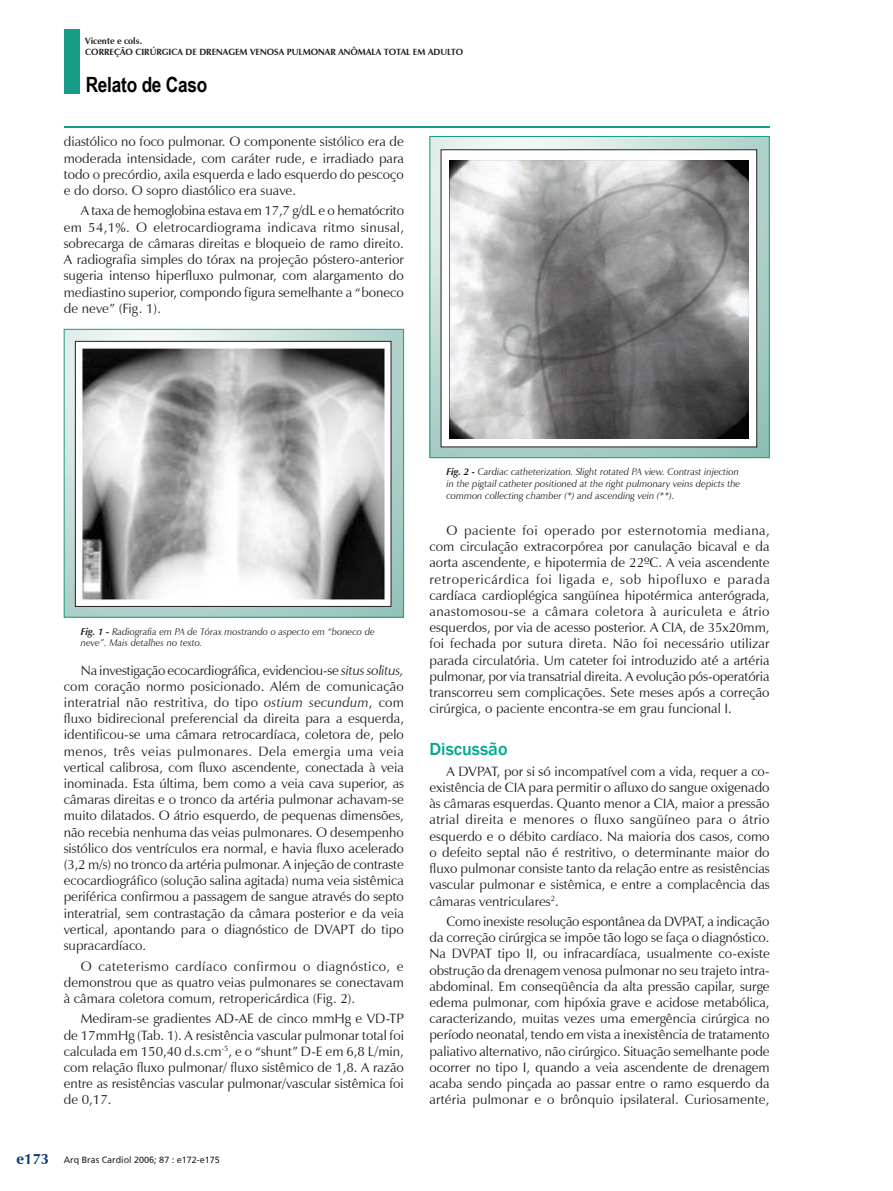
<style>
.page{position:relative;width:893px;height:1191px;background:#fff}
.page>*{position:absolute;margin:0;border:0;box-sizing:border-box;transform-origin:0 0}
.t1{font:700 21px "Arial Narrow";letter-spacing:-.01em;color:#000}
.Títulos__textos{font:500 18px "Franklin Gothic";color:#00a78e}
.t2{font:700 15px "Zapf Humanist 601 BT";color:#013775}
.Texto{font:13.5px/16.2px "Zapf Humanist 601 BT";color:#231f20;text-align:justify}
._04_FIGURA_ref{font:italic 9.75px/11.7px "Zapf Humanist 601 BT";color:#231f20}
.t3{font:700 9px "Zapf Humanist 601 BT";color:#231f20}
.t4{font:9px "Frutiger";color:#231f20}
.s1{font-weight:700}
.s2{font-style:italic}
</style>
<div class="page">
<hr style="left:64px;top:126px;width:706px;height:2px;background:#189c88">
<div style="left:64px;top:29px;width:16px;height:65px;background:#189c88"></div>
<svg style="left:431px;top:138px;width:337px;height:318px;background:#b4cec8"></svg>
<div style="left:429px;top:136px;width:341px;height:322px;border:1px solid #189c88"></div>
<div style="left:441px;top:150px;width:316px;height:297px;background:#fff"></div>
<img style="left:450px;top:160px;width:298px;height:278px">
<svg style="left:66px;top:331px;width:336px;height:284px;background:#b9d3cd"></svg>
<div style="left:64px;top:329px;width:340px;height:288px;border:1px solid #189c88"></div>
<div style="left:75px;top:341px;width:316px;height:265px;background:#fff"></div>
<div style="left:75px;top:341px;width:316px;height:265px;border:1px solid #231f20"></div>
<img style="left:81px;top:348px;width:304px;height:252px">
<p class="t3" style="left:85px;top:36px;width:58px">VICENTE E COLS.</p>
<p class="t3" style="left:85px;top:47px;width:151px">CO RREÇÃO CIRÚRG ICA DE DRENAGEM</p>
<p class="t3" style="left:250px;top:47px;width:212px">VE NOSA PULMO NAR ANÔMALA TOTAL EM ADULTO</p>
<h1 class="t1" style="left:86px;top:68px;width:123px">Relato de Caso</h1>
<p class="Texto" style="left:64px;top:134px;width:342px">diastólico no foco pulmonar. O componente sistólico era de moderada intensidade, com caráter rude, e irradiado para todo o precórdio, axila esquerda e lado esquerdo do pescoço e do dorso. O sopro diastólico era suave.</p>
<p class="Texto" style="left:64px;top:203px;width:342px;text-indent:17px">A taxa de hemoglobina estava em 17,7 g/dL e o hematócrito em 54,1%. O eletrocardiograma indicava ritmo sinusal, sobrecarga de câmaras direitas e bloqueio de ramo direito.<br>A radiografia simples do tórax na projeção póstero-anterior sugeria intenso hiperfluxo pulmonar, com alargamento do mediastino superior, compondo figura semelhante a “boneco de neve” (Fig. 1).</p>
<p class="_04_FIGURA_ref" style="left:81px;top:625px;width:296px"><span class="s1">Fig. 1 -</span> Radiografia em PA de Tórax mostrando o aspecto em “boneco de neve”. Mais detalhes no texto.</p>
<p class="Texto" style="left:64px;top:662px;width:342px;text-indent:17px">Na investigação ecocardiográfica, evidenciou-se <span class="s2">situs solitus, </span>com coração normo posicionado. Além de comunicação interatrial não restritiva, do tipo <span class="s2">ostium secundum</span>, com fluxo bidirecional preferencial da direita para a esquerda, identificou-se uma câmara retrocardíaca, coletora de, pelo menos, três veias pulmonares. Dela emergia uma veia vertical calibrosa, com fluxo ascendente, conectada à veia inominada. Esta última, bem como a veia cava superior, as câmaras direitas e o tronco da artéria pulmonar achavam-se muito dilatados. O átrio esquerdo, de pequenas dimensões, não recebia nenhuma das veias pulmonares. O desempenho sistólico dos ventrículos era normal, e havia fluxo acelerado (3,2 m/s) no tronco da artéria pulmonar. A injeção de contraste ecocardiográfico (solução salina agitada) numa veia sistêmica periférica confirmou a passagem de sangue através do septo interatrial, sem contrastação da câmara posterior e da veia vertical, apontando para o diagnóstico de DVAPT do tipo supracardíaco.</p>
<p class="Texto" style="left:64px;top:957px;width:342px;text-indent:17px">O cateterismo cardíaco confirmou o diagnóstico, e demonstrou que as quatro veias pulmonares se conectavam à câmara coletora comum, retropericárdica (Fig. 2).</p>
<p class="Texto" style="left:64px;top:1010px;width:342px;text-indent:17px">Mediram-se gradientes AD-AE de cinco mmHg e VD-TP de 17mmHg (Tab. 1). A resistência vascular pulmonar total foi calculada em 150,40 d.s.cm<sup>-5</sup>, e o “shunt” D-E em 6,8 L/min, com relação fluxo pulmonar/ fluxo sistêmico de 1,8. A razão entre as resistências vascular pulmonar/vascular sistêmica foi de 0,17.</p>
<p class="t2" style="left:17px;top:1149px;width:34px">E173</p>
<p class="t4" style="left:64px;top:1154px;width:158px">Arq Bras Cardiol 2006; 87 : e172-e175</p>
<p class="_04_FIGURA_ref" style="left:446px;top:466px;width:295px"><span class="s1">Fig. 2 -</span> Cardiac catheterization. Slight rotated PA view. Contrast injection in the pigtail catheter positioned at the right pulmonary veins depicts the common collecting chamber (*) and ascending vein (**).</p>
<p class="Texto" style="left:429px;top:522px;width:342px;text-indent:17px">O paciente foi operado por esternotomia mediana, com circulação extracorpórea por canulação bicaval e da aorta ascendente, e hipotermia de 22ºC. A veia ascendente retropericárdica foi ligada e, sob hipofluxo e parada cardíaca cardioplégica sangüínea hipotérmica anterógrada, anastomosou-se a câmara coletora à auriculeta e átrio esquerdos, por via de acesso posterior. A CIA, de 35x20mm, foi fechada por sutura direta. Não foi necessário utilizar parada circulatória. Um cateter foi introduzido até a artéria pulmonar, por via transatrial direita. A evolução pós-operatória transcorreu sem complicações. Sete meses após a correção cirúrgica, o paciente encontra-se em grau funcional I.</p>
<p class="Títulos__textos" style="left:429px;top:738px;width:80px">Discussão</p>
<p class="Texto" style="left:429px;top:763px;width:342px;text-indent:17px">A DVPAT, por si só incompatível com a vida, requer a co&shy;existência de CIA para permitir o afluxo do sangue oxigenado às câmaras esquerdas. Quanto menor a CIA, maior a pressão atrial direita e menores o fluxo sangüíneo para o átrio esquerdo e o débito cardíaco. Na maioria dos casos, como o defeito septal não é restritivo, o determinante maior do fluxo pulmonar consiste tanto da relação entre as resistências vascular pulmonar e sistêmica, e entre a complacência das câmaras ventriculares<sup>2</sup>.</p>
<p class="Texto" style="left:429px;top:913px;width:342px;text-indent:17px">Como inexiste resolução espontânea da DVPAT, a indicação da correção cirúrgica se impõe tão logo se faça o diagnóstico.<br>Na DVPAT tipo II, ou infracardíaca, usualmente co-existe obstrução da drenagem venosa pulmonar no seu trajeto intra&shy;abdominal. Em conseqüência da alta pressão capilar, surge edema pulmonar, com hipóxia grave e acidose metabólica, caracterizando, muitas vezes uma emergência cirúrgica no período neonatal, tendo em vista a inexistência de tratamento paliativo alternativo, não cirúrgico. Situação semelhante pode ocorrer no tipo I, quando a veia ascendente de drenagem acaba sendo pinçada ao passar entre o ramo esquerdo da artéria pulmonar e o brônquio ipsilateral. Curiosamente,</p>
</div>
